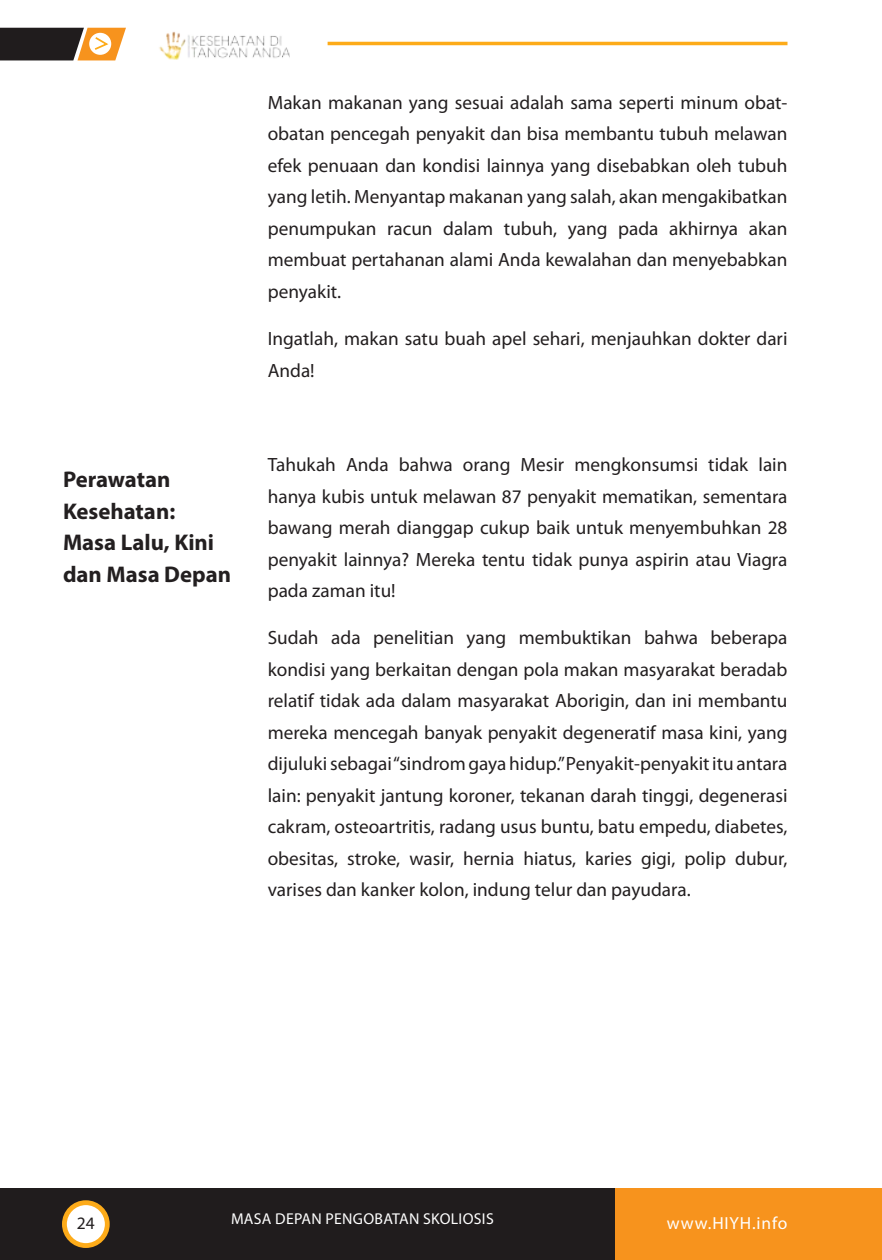
<style>
.page{position:relative;width:882px;height:1260px;background:#fff}
.page>*{position:absolute;margin:0;border:0;box-sizing:border-box;transform-origin:0 0}
.t1{font:700 22.75px/31.5px "Myriad Pro";color:#231f20}
.t2{font:19.25px/31.5px "Myriad Pro";color:#231f20;text-align:justify}
.t3{font:17.5px "Myriad Pro";letter-spacing:.05em;color:#fff}
.t4{font:17.5px "Myriad Pro";color:#231f20}
.t5{font:15.75px "Myriad Pro";letter-spacing:.02em;color:#fff}
</style>
<div class="page">
<div style="left:0;top:1188px;width:615px;height:72px;background:#201c1d"></div>
<div style="left:615px;top:1188px;width:267px;height:72px;background:#f7931d"></div>
<svg style="left:0;top:28px;width:126px;height:32px;background:#725940"></svg>
<hr style="left:328px;top:42px;width:459px;height:3px;background:#fdab19">
<div style="left:64px;top:1203px;width:43px;height:43px;background:#fff;border-radius:50%"></div>
<div style="left:62px;top:1200px;width:48px;height:48px;border:5px solid #fdab19;border-radius:50%"></div>
<img style="left:159px;top:31px;width:131px;height:28px">
<p class="t1" style="left:63px;top:463px;width:170px">Perawatan<br>Kesehatan:<br>Masa Lalu, Kini dan Masa Depan</p>
<p class="t2" style="left:268px;top:86px;width:521px">Makan makanan yang sesuai adalah sama seperti minum obat&shy;obatan pencegah penyakit dan bisa membantu tubuh melawan efek penuaan dan kondisi lainnya yang disebabkan oleh tubuh yang letih. Menyantap makanan yang salah, akan mengakibatkan penumpukan racun dalam tubuh, yang pada akhirnya akan membuat pertahanan alami Anda kewalahan dan menyebabkan penyakit.</p>
<p class="t2" style="left:268px;top:323px;width:521px">Ingatlah, makan satu buah apel sehari, menjauhkan dokter dari<br>Anda!</p>
<p class="t2" style="left:268px;top:449px;width:521px">Tahukah Anda bahwa orang Mesir mengkonsumsi tidak lain hanya kubis untuk melawan 87 penyakit mematikan, sementara bawang merah dianggap cukup baik untuk menyembuhkan 28 penyakit lainnya? Mereka tentu tidak punya aspirin atau Viagra pada zaman itu!</p>
<p class="t2" style="left:268px;top:622px;width:521px">Sudah ada penelitian yang membuktikan bahwa beberapa kondisi yang berkaitan dengan pola makan masyarakat beradab relatif tidak ada dalam masyarakat Aborigin, dan ini membantu mereka mencegah banyak penyakit degeneratif masa kini, yang dijuluki sebagai “sindrom gaya hidup.” Penyakit-penyakit itu antara lain: penyakit jantung koroner, tekanan darah tinggi, degenerasi cakram, osteoartritis, radang usus buntu, batu empedu, diabetes, obesitas, stroke, wasir, hernia hiatus, karies gigi, polip dubur, varises dan kanker kolon, indung telur dan payudara.</p>
<p class="t5" style="left:231px;top:1210px;width:23px">Masa</p>
<p class="t5" style="left:275px;top:1210px;width:21px">Depan</p>
<p class="t5" style="left:325px;top:1210px;width:19px">Pengobatan</p>
<p class="t5" style="left:423px;top:1210px;width:17px">Skoliosis</p>
<p class="t4" style="left:77px;top:1213px;width:19px">24</p>
<p class="t3" style="left:667px;top:1212px;width:122px">www.HIYH.info</p>
</div>
